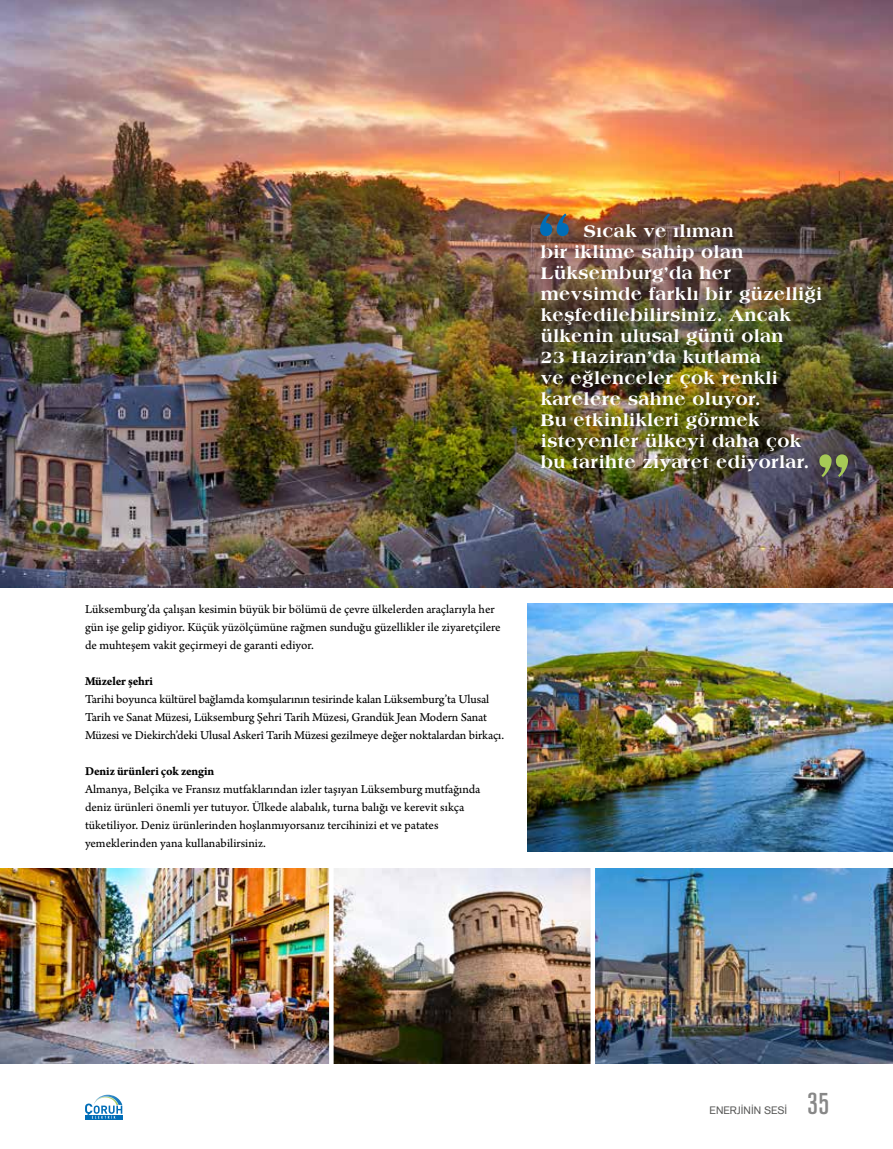
<style>
.page{position:relative;width:893px;height:1149px;background:#fff}
.page>*{position:absolute;margin:0;border:0;box-sizing:border-box;transform-origin:0 0}
.t1{font:500 condensed 30px "Akzidenz Grotesk Pro";color:#878787}
.t2{font:800 18px/21px "Americana Std";letter-spacing:.02em;color:#fff}
.t3{font:12.75px/18px "Arno Pro Sm Text";letter-spacing:-.005em;color:#000}
.t4{font:12.75px "Arno Pro Bold Sm Text";letter-spacing:-.01em;color:#000}
.t5{font:10.5px "Akzidenz Grotesk CE";color:#575756}
</style>
<div class="page">
<img style="left:0;top:0;width:893px;height:587px">
<svg style="left:540px;top:213px;width:29px;height:23px"></svg>
<svg style="left:819px;top:454px;width:29px;height:23px"></svg>
<svg style="left:85px;top:1094px;width:37px;height:24px"></svg>
<img style="left:0;top:868px;width:893px;height:195px">
<img style="left:527px;top:603px;width:366px;height:247px">
<div style="left:329px;top:863px;width:5px;height:207px;background:#fff"></div>
<div style="left:590px;top:863px;width:5px;height:207px;background:#fff"></div>
<p class="t2" style="left:541px;top:220px;width:283px;text-indent:43px">Sıcak ve ılıman<br>bir iklime sahip olan<br>Lüksemburg’da her mevsimde farklı bir güzelliği keşfedilebilirsiniz. Ancak ülkenin ulusal günü olan<br>23 Haziran’da kutlama<br>ve eğlenceler çok renkli karelere sahne oluyor.<br>Bu etkinlikleri görmek isteyenler ülkeyi daha çok bu tarihte ziyaret ediyorlar.</p>
<p class="t3" style="left:85px;top:600px;width:417px">Lüksemburg’da çalışan kesimin büyük bir bölümü de çevre ülkelerden araçlarıyla her gün işe gelip gidiyor. Küçük yüzölçümüne rağmen sunduğu güzellikler ile ziyaretçilere de muhteşem vakit geçirmeyi de garanti ediyor.</p>
<p class="t4" style="left:85px;top:673px;width:70px">Müzeler şehri</p>
<p class="t3" style="left:85px;top:690px;width:421px">Tarihi boyunca kültürel bağlamda komşularının tesirinde kalan Lüksemburg’ta Ulusal<br>Tarih ve Sanat Müzesi, Lüksemburg Şehri Tarih Müzesi, Grandük Jean Modern Sanat<br>Müzesi ve Diekirch’deki Ulusal Askerî Tarih Müzesi gezilmeye değer noktalardan birkaçı.</p>
<p class="t4" style="left:85px;top:763px;width:131px">Deniz ürünleri çok zengin</p>
<p class="t3" style="left:85px;top:780px;width:397px">Almanya, Belçika ve Fransız mutfaklarından izler taşıyan Lüksemburg mutfağında deniz ürünleri önemli yer tutuyor. Ülkede alabalık, turna balığı ve kerevit sıkça tüketiliyor. Deniz ürünlerinden hoşlanmıyorsanız tercihinizi et ve patates yemeklerinden yana kullanabilirsiniz.</p>
<p class="t5" style="left:710px;top:1102px;width:79px">ENERJİNİN SESİ</p>
<h1 class="t1" style="left:807px;top:1083px;width:23px">35</h1>
</div>
